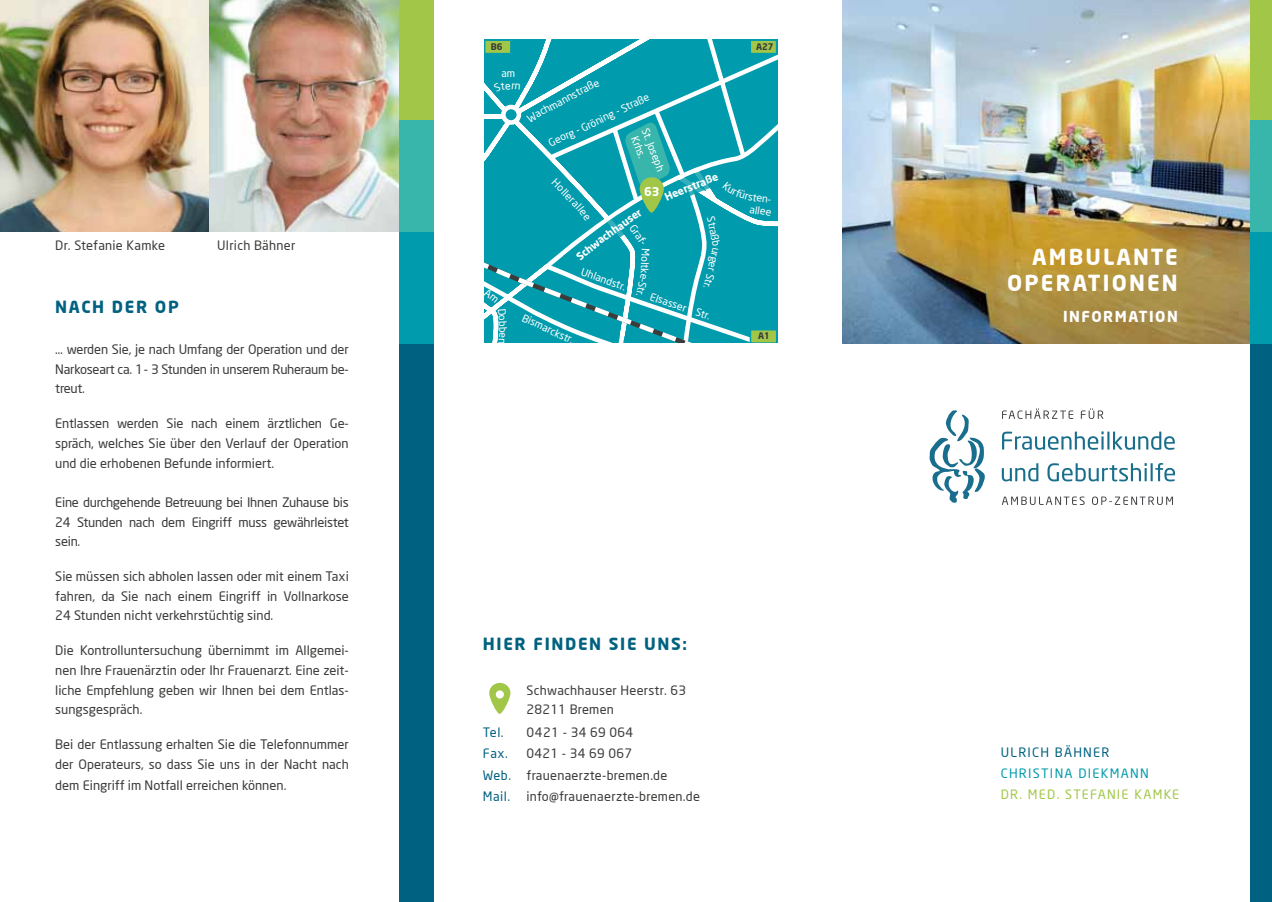
<style>
.page{position:relative;width:1272px;height:902px;background:#fff}
.page>*{position:absolute;margin:0;border:0;box-sizing:border-box;transform-origin:0 0}
.t1{font:700 21.75px/25.7px "Neo Sans";letter-spacing:.1em;color:#fff;text-align:right}
.t2{font:700 16.5px "Neo Sans";letter-spacing:.1em;color:#006180}
.t3{font:700 14.85px "Neo Sans";letter-spacing:.1em;color:#fff}
.t4{font:12.9px/19.6px "Neo Sans";color:#3c3c3b;text-align:justify}
.t5{font:12.75px/21px "Neo Sans";letter-spacing:.02em;color:#3c3c3b}
.t6{font:12.75px "Neo Sans";letter-spacing:.1em;color:#a2c748}
.t7{font:12.75px "Neo Sans";letter-spacing:.1em;color:#009bac}
.t8{font:12.75px/21px "Neo Sans";letter-spacing:.04em;color:#006180}
.t9{font:12.75px "Neo Sans";letter-spacing:.1em;color:#006180}
.t10{font:700 12px "Neo Sans";color:#fff}
.t11{font:10.5px/12.6px "Neo Sans";color:#fff}
.t12{font:700 10.5px "Neo Sans";color:#fff}
.t13{font:700 9px "Neo Sans";color:#3c3c3b}
</style>
<div class="page">
<img style="left:842px;top:0;width:408px;height:344px">
<img style="left:0;top:0;width:400px;height:232px">
<div style="left:1250px;top:0;width:21px;height:122px;background:#a2c748"></div>
<div style="left:1250px;top:338px;width:21px;height:563px;background:#006180"></div>
<div style="left:1250px;top:120px;width:21px;height:112px;background:#38b6ab"></div>
<div style="left:1250px;top:232px;width:21px;height:112px;background:#009bac"></div>
<svg style="left:1001px;top:496px;width:171px;height:9px"></svg>
<svg style="left:1002px;top:408px;width:101px;height:11px"></svg>
<svg style="left:1001px;top:463px;width:173px;height:18px"></svg>
<svg style="left:1002px;top:431px;width:172px;height:18px"></svg>
<svg style="left:929px;top:410px;width:55px;height:93px"></svg>
<svg style="left:484px;top:39px;width:62px;height:41px;background:#15a3b2"></svg>
<svg style="left:546px;top:39px;width:232px;height:304px;background:#17a4b3"></svg>
<div style="left:749px;top:39px;width:28px;height:15px;background:#a2c748;border:2px solid #009bac"></div>
<div style="left:484px;top:39px;width:27px;height:15px;background:#a2c748;border:2px solid #009bac"></div>
<svg style="left:489px;top:682px;width:21px;height:32px"></svg>
<div style="left:496px;top:690px;width:8px;height:8px;background:#fff;border-radius:50%"></div>
<div style="left:749px;top:329px;width:28px;height:15px;background:#a2c748;border:2px solid #009bac"></div>
<div style="left:400px;top:0;width:34px;height:122px;background:#a2c748"></div>
<div style="left:400px;top:338px;width:34px;height:563px;background:#006180"></div>
<div style="left:400px;top:120px;width:34px;height:112px;background:#38b6ab"></div>
<div style="left:400px;top:232px;width:34px;height:112px;background:#009bac"></div>
<svg style="left:484px;top:80px;width:287px;height:264px;background:#20a7b3"></svg>
<p class="t5" style="left:55px;top:235px;width:111px">Dr. Stefanie Kamke</p>
<p class="t5" style="left:217px;top:235px;width:80px">Ulrich Bähner</p>
<p class="t2" style="left:55px;top:296px;width:125px">NACH DER OP</p>
<p class="t4" style="left:55px;top:339px;width:295px">… werden Sie, je nach Umfang der Operation und der Narkoseart ca. 1- 3 Stunden in unserem Ruheraum be&shy;treut.</p>
<p class="t4" style="left:55px;top:413px;width:295px">Entlassen werden Sie nach einem ärztlichen Ge&shy;spräch, welches Sie über den Verlauf der Operation und die erhobenen Befunde informiert.</p>
<p class="t4" style="left:55px;top:492px;width:295px">Eine durchgehende Betreuung bei Ihnen Zuhause bis 24 Stunden nach dem Eingriff muss gewährleistet sein.</p>
<p class="t4" style="left:55px;top:566px;width:295px">Sie müssen sich abholen lassen oder mit einem Taxi fahren, da Sie nach einem Eingriff in Vollnarkose 24 Stunden nicht verkehrstüchtig sind.</p>
<p class="t4" style="left:55px;top:640px;width:295px">Die Kontrolluntersuchung übernimmt im Allgemei&shy;nen Ihre Frauenärztin oder Ihr Frauenarzt. Eine zeit&shy;liche Empfehlung geben wir Ihnen bei dem Entlas&shy;sungsgespräch.</p>
<p class="t4" style="left:55px;top:734px;width:295px">Bei der Entlassung erhalten Sie die Telefonnummer der Operateurs, so dass Sie uns in der Nacht nach</p>
<p class="t4" style="left:55px;top:774px;width:233px">dem Eingriff im Notfall erreichen können.</p>
<p class="t13" style="left:490px;top:41px;width:13px">B6</p>
<p class="t13" style="left:756px;top:41px;width:19px">A27</p>
<p class="t11" style="left:501px;top:67px;width:15px">am</p>
<p class="t11" style="left:573px;top:87px;width:20px;rotate:-27deg">traß</p>
<p class="t11" style="left:537px;top:106px;width:43px;rotate:-28deg">chmanns</p>
<p class="t11" style="left:579px;top:123px;width:76px;rotate:-26deg">Gröning - Straße</p>
<p class="t11" style="left:651px;top:127px;width:48px;rotate:69deg">St. Joseph<br>Krhs.</p>
<p class="t10" style="left:644px;top:184px;width:17px">63</p>
<p class="t12" style="left:681px;top:183px;width:38px;rotate:-22deg">RSTRAßE</p>
<p class="t11" style="left:525px;top:311px;width:57px;rotate:24deg">Bismarckstr.</p>
<p class="t11" style="left:717px;top:215px;width:31px;rotate:78deg">Straßb</p>
<p class="t11" style="left:722px;top:249px;width:26px;rotate:102deg">urger</p>
<p class="t11" style="left:717px;top:276px;width:16px;rotate:106deg">Str.</p>
<p class="t12" style="left:599px;top:232px;width:33px;rotate:-35deg">CHHAU</p>
<p class="t11" style="left:652px;top:248px;width:26px;rotate:92deg">Moltk</p>
<p class="t11" style="left:651px;top:275px;width:25px;rotate:103deg">e-Str.</p>
<p class="t11" style="left:584px;top:265px;width:48px;rotate:20deg">Uhlandstr.</p>
<p class="t11" style="left:652px;top:290px;width:65px;rotate:19deg">Elsasser Str.</p>
<p class="t13" style="left:758px;top:330px;width:13px">A1</p>
<p class="t2" style="left:483px;top:633px;width:206px">HIER FINDEN SIE UNS:</p>
<p class="t8" style="left:483px;top:722px;width:30px">Tel.<br>Fax.<br>Web.<br>Mail.</p>
<p class="t5" style="left:526px;top:680px;width:161px;line-height:19.6px">Schwachhauser Heerstr. 63<br>28211 Bremen</p>
<p class="t5" style="left:526px;top:722px;width:175px">0421 - 34 69 064<br>0421 - 34 69 067 frauenaerzte-bremen.de info@frauenaerzte-bremen.de</p>
<h1 class="t1" style="left:1007px;top:244px;width:172px">AMBULANTE<br>OPERATIONEN</h1>
<p class="t3" style="left:1062px;top:307px;width:116px">INFORMATION</p>
<p class="t9" style="left:1000px;top:744px;width:92px">Ulri ch Bähner</p>
<p class="t7" style="left:1000px;top:765px;width:27px">Christina</p>
<p class="t7" style="left:1078px;top:765px;width:53px">Diekmann</p>
<p class="t6" style="left:1000px;top:786px;width:82px">Dr. med. Stefanie</p>
<p class="t6" style="left:1134px;top:786px;width:38px">Kamke</p>
</div>
